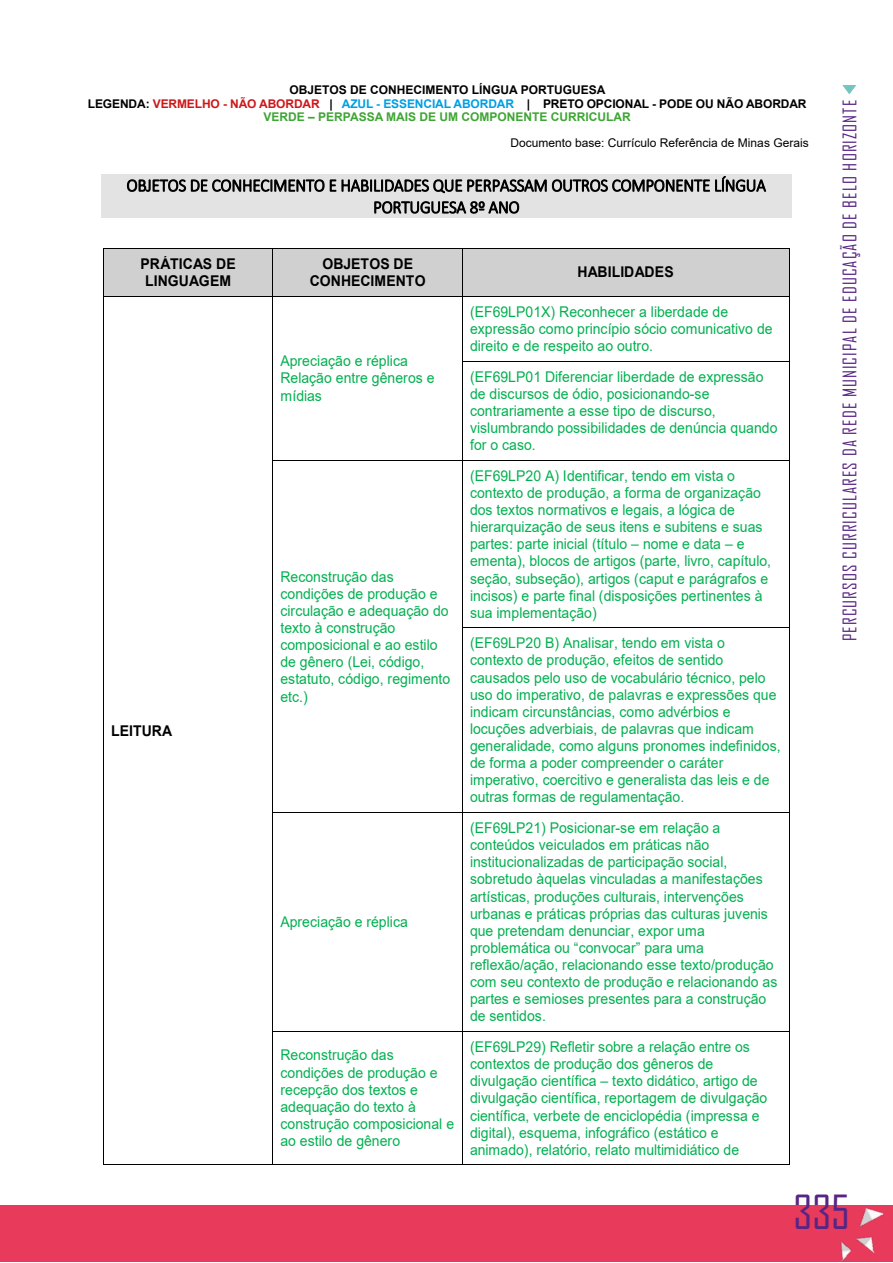
<style>
.page{position:relative;width:893px;height:1263px;background:#fff}
.page>*{position:absolute;margin:0;border:0;box-sizing:border-box;transform-origin:0 0}
.t1{font:45px "Agency FB";color:#582583}
.t2{font:18px "Agency FB";letter-spacing:.06em;color:#582583}
.t3{font:300 17.85px/21.8px "Calibri";letter-spacing:-.01em;color:#000;text-align:center;scale:.95 1}
.t4{font:14.85px/17.1px "Arial";color:#00b050;scale:.95 1}
.t5{font:700 14.85px/17px "Arial";color:#000;text-align:center;scale:.95 1}
.t6{font:700 12px/14.5px "Calibri";letter-spacing:-.005em;color:#000;text-align:center;scale:.95 1}
.CORPO_TEXTO{font:700 12px/13.8px "Arial";letter-spacing:-.01em;color:#3fa535;text-align:center}
.CORPO_TEXTO-2{font:12px "Arial";color:#000}
.CORPO_TEXTO-3{font:700 12px "Arial";color:#000}
.s1{color:#f00}
.s2{color:#00b0f0}
.s3{color:#00b050}
.s4{color:#000}
.s5{color:#cd171a}
.s6{color:#009fe3}
</style>
<div class="page">
<div style="left:0;top:1205px;width:893px;height:57px;background:#e83a5a"></div>
<svg style="left:842px;top:85px;width:15px;height:10px"></svg>
<img style="left:840px;top:1208px;width:44px;height:54px">
<div style="left:101px;top:174px;width:690px;height:22px;background:#e3e3e3"></div>
<div style="left:101px;top:196px;width:690px;height:22px;background:#e3e3e3"></div>
<div style="left:104px;top:249px;width:169px;height:47px;background:#d0d0d0"></div>
<div style="left:273px;top:249px;width:189px;height:47px;background:#d0d0d0"></div>
<div style="left:463px;top:249px;width:326px;height:47px;background:#d0d0d0"></div>
<hr style="left:104px;top:248px;width:169px;height:1px;background:#000">
<hr style="left:273px;top:248px;width:189px;height:1px;background:#000">
<hr style="left:463px;top:248px;width:326px;height:1px;background:#000">
<hr style="left:103px;top:255px;width:1px;height:41px;background:#000">
<hr style="left:273px;top:255px;width:1px;height:41px;background:#000">
<hr style="left:462px;top:255px;width:1px;height:41px;background:#000">
<hr style="left:789px;top:255px;width:1px;height:41px;background:#000">
<hr style="left:104px;top:296px;width:169px;height:1px;background:#000">
<hr style="left:273px;top:296px;width:189px;height:1px;background:#000">
<hr style="left:463px;top:296px;width:326px;height:1px;background:#000">
<hr style="left:103px;top:303px;width:1px;height:58px;background:#000">
<hr style="left:273px;top:303px;width:1px;height:58px;background:#000">
<hr style="left:462px;top:303px;width:1px;height:58px;background:#000">
<hr style="left:789px;top:303px;width:1px;height:58px;background:#000">
<hr style="left:463px;top:361px;width:326px;height:1px;background:#000">
<hr style="left:103px;top:368px;width:1px;height:92px;background:#000">
<hr style="left:273px;top:368px;width:1px;height:92px;background:#000">
<hr style="left:462px;top:368px;width:1px;height:92px;background:#000">
<hr style="left:789px;top:368px;width:1px;height:92px;background:#000">
<hr style="left:273px;top:460px;width:189px;height:1px;background:#000">
<hr style="left:463px;top:460px;width:326px;height:1px;background:#000">
<hr style="left:103px;top:467px;width:1px;height:160px;background:#000">
<hr style="left:273px;top:467px;width:1px;height:160px;background:#000">
<hr style="left:462px;top:467px;width:1px;height:160px;background:#000">
<hr style="left:789px;top:467px;width:1px;height:160px;background:#000">
<hr style="left:463px;top:627px;width:326px;height:1px;background:#000">
<hr style="left:103px;top:635px;width:1px;height:177px;background:#000">
<hr style="left:273px;top:635px;width:1px;height:177px;background:#000">
<hr style="left:462px;top:635px;width:1px;height:177px;background:#000">
<hr style="left:789px;top:635px;width:1px;height:177px;background:#000">
<hr style="left:273px;top:812px;width:189px;height:1px;background:#000">
<hr style="left:463px;top:812px;width:326px;height:1px;background:#000">
<hr style="left:103px;top:819px;width:1px;height:212px;background:#000">
<hr style="left:273px;top:819px;width:1px;height:212px;background:#000">
<hr style="left:462px;top:819px;width:1px;height:212px;background:#000">
<hr style="left:789px;top:819px;width:1px;height:212px;background:#000">
<hr style="left:273px;top:1031px;width:189px;height:1px;background:#000">
<hr style="left:463px;top:1031px;width:326px;height:1px;background:#000">
<hr style="left:103px;top:1038px;width:1px;height:126px;background:#000">
<hr style="left:104px;top:1164px;width:169px;height:1px;background:#000">
<hr style="left:273px;top:1038px;width:1px;height:126px;background:#000">
<hr style="left:273px;top:1164px;width:189px;height:1px;background:#000">
<hr style="left:462px;top:1038px;width:1px;height:126px;background:#000">
<hr style="left:463px;top:1164px;width:326px;height:1px;background:#000">
<hr style="left:789px;top:1038px;width:1px;height:126px;background:#000">
<p class="t6" style="left:181px;top:76px;width:560px">OBJETOS DE CONHECIMENTO LÍNGUA PORTUGUESA<br>LEGENDA: <span class="s1">VERMELHO - NÃO ABORDAR</span> <span class="s2">AZUL - ESSENCIAL ABORDAR</span> PRETO OPCIONAL - PODE OU NÃO ABORDAR<br><span class="s3">VERDE – PERPASSA MAIS DE UM COMPONENTE CURRICULAR</span></p>
<p class="CORPO_TEXTO-3" style="left:290px;top:81px;width:317px">OBJETOS DE CONHECIMENTO LÍNGUA PORTUGUESA</p>
<p class="CORPO_TEXTO" style="left:88px;top:97px;width:720px"><span class="s4">LEGENDA:</span> <span class="s5">VERMELHO - NÃO ABORDAR</span> <span class="s4">|</span> <span class="s6">AZUL - ESSENCIAL ABORDAR</span> <span class="s4">| PRETO OPCIONAL - PODE OU NÃO ABORDAR<br></span>VERDE – PERPASSA MAIS DE UM COMPONENTE CURRICULAR</p>
<p class="CORPO_TEXTO-2" style="left:510px;top:134px;width:300px">Documento base: Currículo Referência de Minas Gerais</p>
<p class="t3" style="left:127px;top:174px;width:674px">OBJETOS DE CONHECIMENTO E HABILIDADES QUE PERPASSAM OUTROS COMPONENTE LÍNGUA<br>PORTUGUESA 8º ANO</p>
<p class="t5" style="left:141px;top:255px;width:102px">PRÁTICAS DE<br>LINGUAGEM</p>
<p class="t5" style="left:310px;top:255px;width:123px">OBJETOS DE<br>CONHECIMENTO</p>
<p class="t5" style="left:577px;top:264px;width:103px">HABILIDADES</p>
<p class="t5" style="left:111px;top:722px;width:66px">LEITURA</p>
<p class="t4" style="left:280px;top:352px;width:164px">Apreciação e réplica<br>Relação entre gêneros e mídias</p>
<p class="t4" style="left:280px;top:568px;width:180px">Reconstrução das condições de produção e circulação e adequação do texto à construção composicional e ao estilo de gênero (Lei, código, estatuto, código, regimento etc.)</p>
<p class="t4" style="left:280px;top:913px;width:136px">Apreciação e réplica</p>
<p class="t4" style="left:470px;top:303px;width:320px">(EF69LP01X) Reconhecer a liberdade de expressão como princípio sócio comunicativo de direito e de respeito ao outro.</p>
<p class="t4" style="left:470px;top:368px;width:325px">(EF69LP01 Diferenciar liberdade de expressão de discursos de ódio, posicionando-se contrariamente a esse tipo de discurso, vislumbrando possibilidades de denúncia quando for o caso.</p>
<p class="t4" style="left:470px;top:467px;width:318px">(EF69LP20 A) Identificar, tendo em vista o contexto de produção, a forma de organização dos textos normativos e legais, a lógica de hierarquização de seus itens e subitens e suas partes: parte inicial (título – nome e data – e ementa), blocos de artigos (parte, livro, capítulo, seção, subseção), artigos (caput e parágrafos e incisos) e parte final (disposições pertinentes à sua implementação)</p>
<p class="t4" style="left:470px;top:634px;width:328px">(EF69LP20 B) Analisar, tendo em vista o contexto de produção, efeitos de sentido causados pelo uso de vocabulário técnico, pelo uso do imperativo, de palavras e expressões que indicam circunstâncias, como advérbios e locuções adverbiais, de palavras que indicam generalidade, como alguns pronomes indefinidos, de forma a poder compreender o caráter imperativo, coercitivo e generalista das leis e de outras formas de regulamentação.</p>
<p class="t4" style="left:470px;top:819px;width:325px">(EF69LP21) Posicionar-se em relação a conteúdos veiculados em práticas não institucionalizadas de participação social, sobretudo àquelas vinculadas a manifestações artísticas, produções culturais, intervenções urbanas e práticas próprias das culturas juvenis que pretendam denunciar, expor uma problemática ou “convocar” para uma reflexão/ação, relacionando esse texto/produção com seu contexto de produção e relacionando as partes e semioses presentes para a construção de sentidos.</p>
<p class="t4" style="left:280px;top:1046px;width:184px">Reconstrução das condições de produção e recepção dos textos e adequação do texto à construção composicional e ao estilo de gênero</p>
<p class="t4" style="left:470px;top:1038px;width:314px">(EF69LP29) Refletir sobre a relação entre os contextos de produção dos gêneros de divulgação científica – texto didático, artigo de divulgação científica, reportagem de divulgação científica, verbete de enciclopédia (impressa e digital), esquema, infográfico (estático e animado), relatório, relato multimidiático de</p>
<p class="t2" style="left:839px;top:641px;width:542px;rotate:-90deg">PERCURSOS CURRICULARES DA REDE MUNICIPAL DE EDUCAÇÃO DE BELO HORIZONTE</p>
<h1 class="t1" style="left:793px;top:1184px;width:58px">335</h1>
</div>
